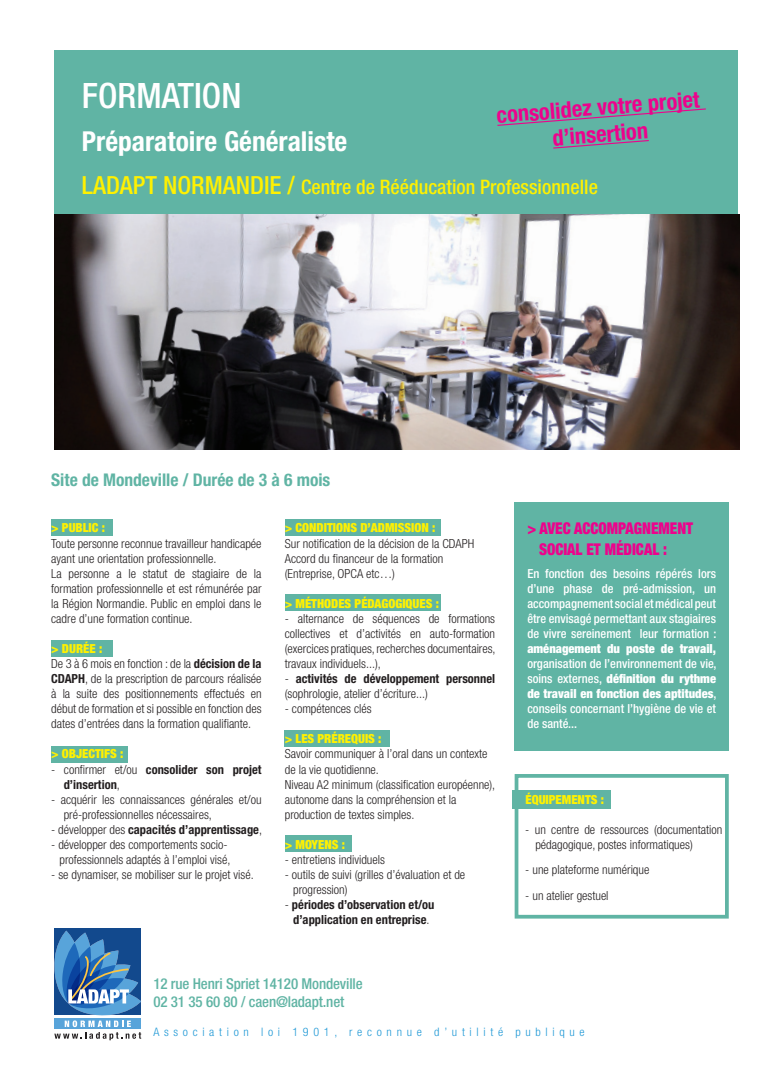
<style>
.page{position:relative;width:780px;height:1088px;background:#fff}
.page>*{position:absolute;margin:0;border:0;box-sizing:border-box;transform-origin:0 0}
.t1{font:500 condensed 35px "Helvetica Neue LT Std";color:#fff}
.t2{font:700 condensed 27.5px "Helvetica Neue LT Std";color:#fff}
.t3{font:500 condensed 25px "Helvetica Neue LT Std";color:#fff101}
.t4{font:700 condensed 22.5px/27px "Helvetica Neue LT Std";color:#ed028c;text-align:center}
.t5{font:500 condensed 20px "Helvetica Neue LT Std";color:#fff101}
.t6{font:700 condensed 17.5px "Helvetica Neue LT Std";color:#60b4a4}
.t7{font:900 condensed 16.25px/21.4px "Helvetica Neue LT Std";color:#ed028c;scale:.92 1}
.t8{font:500 condensed 15px/18px "Helvetica Neue LT Std";letter-spacing:-.01em;color:#60b4a4}
.t9{font:300 condensed 12.5px/15px "Helvetica Neue LT Std";color:#231f20}
.t10{font:500 condensed 12.5px/15.1px "Helvetica Neue LT Std";color:#fff;text-align:justify}
.t11{font:700 condensed 12.5px/15.1px "Helvetica Neue LT Std";color:#231f20}
.t12{font:900 condensed 12.5px "Helvetica Neue LT Std";color:#fff101}
.t13{font:900 condensed 12.5px "Helvetica Neue LT Std";color:#fff}
.t14{font:300 condensed 11.62px "Helvetica Neue LT Std";letter-spacing:.39em;color:#2199d6}
.s1{font-size:25px}
.s2{font-weight:900;color:#fff101}
.s3{font-weight:700}
.s4{font-weight:300}
.s5{font-weight:300;color:#fff}
.s6{color:#fff}
.s7{font-weight:900}
</style>
<div class="page">
<div style="left:54px;top:928px;width:87px;height:87px;background:#12498d"></div>
<svg style="left:54px;top:930px;width:87px;height:110px"></svg>
<div style="left:54px;top:50px;width:684px;height:171px;background:#60b4a4"></div>
<svg style="left:497px;top:108px;width:209px;height:18px"></svg>
<svg style="left:553px;top:140px;width:96px;height:9px"></svg>
<div style="left:512px;top:790px;width:99px;height:18px;background:#60b4a4"></div>
<div style="left:285px;top:835px;width:66px;height:17px;background:#60b4a4"></div>
<div style="left:514px;top:503px;width:214px;height:248px;background:#60b4a4"></div>
<div style="left:285px;top:731px;width:105px;height:16px;background:#60b4a4"></div>
<div style="left:285px;top:595px;width:155px;height:16px;background:#60b4a4"></div>
<div style="left:285px;top:519px;width:155px;height:16px;background:#60b4a4"></div>
<div style="left:51px;top:746px;width:76px;height:16px;background:#60b4a4"></div>
<div style="left:51px;top:640px;width:62px;height:17px;background:#60b4a4"></div>
<div style="left:51px;top:519px;width:62px;height:16px;background:#60b4a4"></div>
<img style="left:54px;top:214px;width:685px;height:235px">
<div style="left:514px;top:774px;width:214px;height:144px;border:4px solid #60b4a4"></div>
<h1 class="t1" style="left:82px;top:75px;width:161px">FORMATIO N</h1>
<h2 class="t2" style="left:82px;top:125px;width:267px">Préparatoire Généraliste</h2>
<h3 class="t4" style="left:495px;top:102px;width:205px;rotate:-5deg">consolidez votre projet d’insertion</h3>
<h3 class="t3" style="left:82px;top:170px;width:138px">LADAPT Normand</h3>
<h3 class="t5" style="left:264px;top:175px;width:335px"><span class="s1">ie /</span> Centre de Rééducation Professionnelle</h3>
<h3 class="t6" style="left:51px;top:469px;width:280px">Site de Mondeville / Durée de 3 à 6 mois</h3>
<p class="t12" style="left:51px;top:520px;width:55px">&gt; PUBLIC :</p>
<p class="t9" style="left:51px;top:535px;width:212px">Toute personne reconnue travailleur handicapée ayant une orientation professionnelle.<br>La personne a le statut de stagiaire de la formation professionnelle et est rémunérée par la Région Normandie. Public en emploi dans le cadre d’une formation continue.</p>
<p class="t9" style="left:51px;top:641px;width:212px"><span class="s2">&gt; DURÉE :<br></span>De 3 à 6 mois en fonction : de la <span class="s3">décision de la CDAPH</span>, de la prescription de parcours réalisée à la suite des positionnements effectués en début de formation et si possible en fonction des dates d’entrées dans la formation qualifiante.</p>
<p class="t12" style="left:51px;top:746px;width:74px">&gt; OBJECTIFS :</p>
<p class="t11" style="left:51px;top:761px;width:212px"><span class="s4">- confirmer et/ou</span> consolider son projet <span class="s5">---</span>d’insertion<span class="s4">,</span></p>
<p class="t9" style="left:51px;top:791px;width:212px">- acquérir les connaissances générales et/ou <span class="s6">---</span>pré-professionnelles nécessaires,</p>
<p class="t11" style="left:51px;top:821px;width:212px"><span class="s4">- développer des</span> capacités d’apprentissage<span class="s4">,</span></p>
<p class="t9" style="left:51px;top:837px;width:181px">- développer des comportements socio-<span class="s6">--</span>professionnels adaptés à l’emploi visé,</p>
<p class="t9" style="left:51px;top:867px;width:204px">- se dynamiser, se mobiliser sur le projet visé.</p>
<p class="t12" style="left:285px;top:520px;width:152px">&gt; CONDITIONS D’ADMISSION :</p>
<p class="t9" style="left:285px;top:535px;width:191px">Sur notification de la décision de la CDAPH<br>Accord du financeur de la formation (Entreprise, OPCA etc…)</p>
<p class="t12" style="left:285px;top:596px;width:156px">&gt; MÉTHODES PÉDAGOGIQUES :</p>
<p class="t9" style="left:285px;top:611px;width:212px;text-align:justify">- alternance de séquences de formations collectives et d’activités en auto-formation (exercices pratiques, recherches documentaires, travaux individuels...),</p>
<p class="t9" style="left:285px;top:671px;width:212px">- <span class="s3">activités de développement personnel </span>(sophrologie, atelier d’écriture...)</p>
<p class="t9" style="left:285px;top:701px;width:88px">- compétences clés</p>
<p class="t12" style="left:285px;top:731px;width:98px">&gt; LES PRÉREQUIS :</p>
<p class="t9" style="left:285px;top:746px;width:212px">Savoir communiquer à l’oral dans un contexte de la vie quotidienne.<br>Niveau A2 minimum (classification européenne), autonome dans la compréhension et la production de textes simples.</p>
<p class="t12" style="left:285px;top:836px;width:62px">&gt; MOYENS :</p>
<p class="t9" style="left:285px;top:852px;width:102px">- entretiens individuels</p>
<p class="t9" style="left:285px;top:867px;width:182px">- outils de suivi (grilles d’évaluation et de <span class="s6">--</span>progression)</p>
<p class="t11" style="left:285px;top:897px;width:151px"><span class="s4">-</span> périodes d’observation et/ou <span class="s5">--</span>d’application en entreprise<span class="s4">.</span></p>
<h3 class="t7" style="left:539px;top:517px;width:169px;text-indent:-12px">&gt; AVEC ACCOMPAGNEMENT<br>SOCIAL ET MÉDICAL :</h3>
<p class="t10" style="left:527px;top:565px;width:191px">En fonction des besoins répérés lors d’une phase de pré-admission, un accompagnement social et médical peut être envisagé permettant aux stagiaires de vivre sereinement leur formation :</p>
<p class="t13" style="left:527px;top:641px;width:190px">AMÉNAGEMENT DU POSTE DE TRAVAIL,</p>
<p class="t10" style="left:527px;top:656px;width:191px">organisation de l’environnement de vie, soins externes, <span class="s7">DÉFINITION DU RYTHME DE TRAVAIL EN FONCTION DES APTITUDES</span>, conseils concernant l’hygiène de vie et de santé...</p>
<p class="t12" style="left:525px;top:791px;width:80px">ÉQUIPEMENTS :</p>
<p class="t9" style="left:525px;top:821px;width:198px">- un centre de ressources (documentation <span class="s6">--</span>pédagogique, postes informatiques)</p>
<p class="t9" style="left:525px;top:862px;width:126px">- une plateforme numérique</p>
<p class="t9" style="left:525px;top:888px;width:85px">- un atelier gestuel</p>
<p class="t8" style="left:153px;top:975px;width:211px">12 rue Henri Spriet 14120 Mondeville<br>02 31 35 60 80 / caen@ladapt.net</p>
<p class="t14" style="left:153px;top:1025px;width:433px">Association loi 1901, reconnue d’utilité publique</p>
</div>
